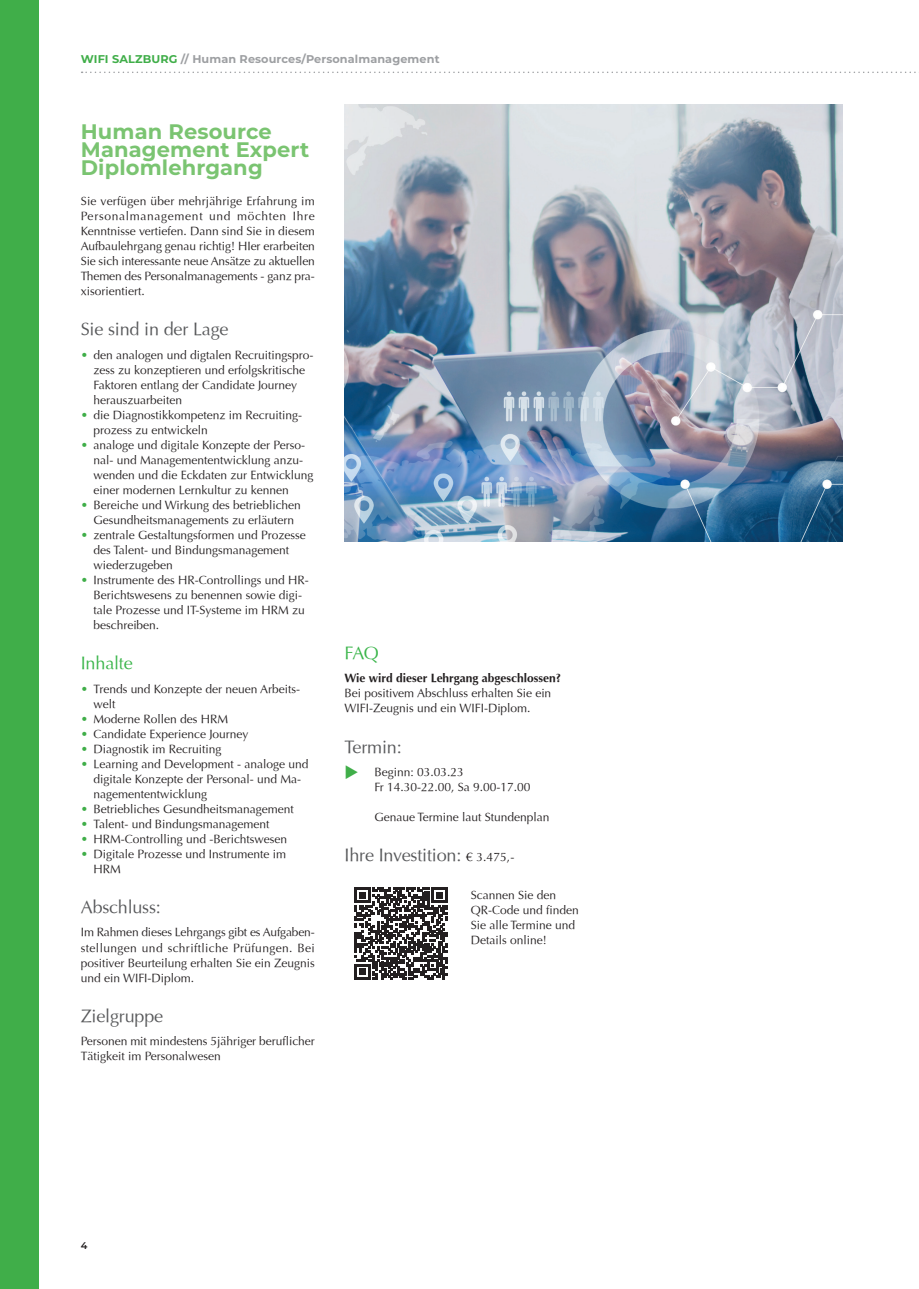
<style>
.page{position:relative;width:919px;height:1289px;background:#fff}
.page>*{position:absolute;margin:0;border:0;box-sizing:border-box;transform-origin:0 0}
.t1{font:700 21px/18px "Montserrat";letter-spacing:.005em;color:#7ac471}
.t2{font:18px "Optima";letter-spacing:-.01em;color:#57585a}
.t3{font:18px "Optima";letter-spacing:-.01em;color:#3ab54a}
.t4{font:12px/15px "Optima";color:#231f20}
.t5{font:700 12px "Optima";color:#231f20}
.t6{font:700 11.25px "Montserrat";letter-spacing:.01em;color:#9d9fa2}
.t7{font:600 9.75px "Montserrat";color:#231f20}
.s1{color:#40ae49}
.s2{font-size:12px;color:#231f20}
</style>
<div class="page">
<div style="left:0;top:0;width:38px;height:1288px;background:#40ae49"></div>
<svg style="left:82px;top:72px;width:834px;height:1px"></svg>
<svg style="left:354px;top:887px;width:93px;height:92px"></svg>
<img style="left:344px;top:104px;width:498px;height:437px">
<p class="t6" style="left:81px;top:51px;width:360px"><span class="s1">WIFI SALZBURG</span> // Human Resources/Personalmanagement</p>
<h1 class="t1" style="left:81px;top:121px;width:230px">Human Resource<br>Management Expert<br>Diplomlehrgang</h1>
<p class="t4" style="left:81px;top:193px;width:236px;text-align:justify">Sie verfügen über mehrjährige Erfahrung im Personalmanagement und möchten Ihre Kenntnisse vertiefen. Dann sind Sie in diesem Aufbaulehrgang genau richtig! HIer erarbeiten Sie sich interessante neue Ansätze zu aktuellen Themen des Personalmanagements - ganz pra&shy;xisorientiert.</p>
<h2 class="t2" style="left:81px;top:318px;width:149px">Sie sind in der Lage</h2>
<p class="t4" style="left:94px;top:347px;width:221px;text-indent:-13px"><span class="s1">•</span> den analogen und digtalen Recruitingspro&shy;zess zu konzeptieren und erfolgskritische Faktoren entlang der Candidate Journey herauszuarbeiten</p>
<p class="t4" style="left:94px;top:407px;width:210px;text-indent:-13px"><span class="s1">•</span> die Diagnostikkompetenz im Recruiting&shy;prozess zu entwickeln</p>
<p class="t4" style="left:94px;top:437px;width:221px;text-indent:-13px"><span class="s1">•</span> analoge und digitale Konzepte der Perso&shy;nal- und Managemententwicklung anzu&shy;wenden und die Eckdaten zur Entwicklung einer modernen Lernkultur zu kennen</p>
<p class="t4" style="left:81px;top:497px;width:221px;text-align:center"><span class="s1">•</span> Bereiche und Wirkung des betrieblichen<br>Gesundheitsmanagements zu erläutern</p>
<p class="t4" style="left:94px;top:527px;width:214px;text-indent:-13px"><span class="s1">•</span> zentrale Gestaltungsformen und Prozesse des Talent- und Bindungsmanagement wiederzugeben</p>
<p class="t4" style="left:94px;top:572px;width:216px;text-indent:-13px"><span class="s1">•</span> Instrumente des HR-Controllings und HR-Berichtswesens zu benennen sowie digi&shy;tale Prozesse und IT-Systeme im HRM zu beschreiben.</p>
<h2 class="t3" style="left:81px;top:652px;width:53px">Inhalte</h2>
<p class="t4" style="left:94px;top:681px;width:208px;text-indent:-13px"><span class="s1">•</span> Trends und Konzepte der neuen Arbeits&shy;welt</p>
<p class="t4" style="left:81px;top:711px;width:149px"><span class="s1">•</span> Moderne Rollen des HRM</p>
<p class="t4" style="left:81px;top:726px;width:169px"><span class="s1">•</span> Candidate Experience Journey</p>
<p class="t4" style="left:81px;top:741px;width:142px"><span class="s1">•</span> Diagnostik im Recruiting</p>
<p class="t4" style="left:94px;top:756px;width:216px;text-indent:-13px"><span class="s1">•</span> Learning and Development - analoge und digitale Konzepte der Personal- und Ma&shy;nagemententwicklung</p>
<p class="t4" style="left:81px;top:801px;width:214px"><span class="s1">•</span> Betriebliches Gesundheitsmanagement</p>
<p class="t4" style="left:81px;top:816px;width:190px"><span class="s1">•</span> Talent- und Bindungsmanagement</p>
<p class="t4" style="left:81px;top:831px;width:208px"><span class="s1">•</span> HRM-Controlling und -Berichtswesen</p>
<p class="t4" style="left:94px;top:846px;width:194px;text-indent:-13px"><span class="s1">•</span> Digitale Prozesse und Instrumente im<br>HRM</p>
<h2 class="t2" style="left:81px;top:896px;width:82px">Abschluss:</h2>
<p class="t4" style="left:81px;top:925px;width:235px;text-align:justify">Im Rahmen dieses Lehrgangs gibt es Aufgaben&shy;stellungen und schriftliche Prüfungen. Bei positiver Beurteilung erhalten Sie ein Zeugnis und ein WIFI-Diplom.</p>
<h2 class="t2" style="left:81px;top:1005px;width:84px">Zielgruppe</h2>
<p class="t4" style="left:81px;top:1033px;width:235px">Personen mit mindestens 5jähriger beruflicher<br>Tätigkeit im Personalwesen</p>
<h2 class="t3" style="left:344px;top:642px;width:36px">FAQ</h2>
<p class="t5" style="left:344px;top:671px;width:218px">Wie wird dieser Lehrgang abgeschlossen?</p>
<p class="t4" style="left:344px;top:686px;width:208px">Bei positivem Abschluss erhalten Sie ein<br>WIFI-Zeugnis und ein WIFI-Diplom.</p>
<h2 class="t2" style="left:344px;top:736px;width:59px">Termin:</h2>
<p class="t4" style="left:374px;top:764px;width:157px;text-indent:-30px"><span class="s1">◆</span> Beginn: 03.03.23<br>Fr 14.30-22.00, Sa 9.00-17.00</p>
<p class="t4" style="left:374px;top:809px;width:176px">Genaue Termine laut Stundenplan</p>
<h2 class="t2" style="left:344px;top:844px;width:171px">Ihre Investition: <span class="s2">€ 3.475,-</span></h2>
<p class="t4" style="left:470px;top:887px;width:109px">Scannen Sie den<br>QR-Code und finden<br>Sie alle Termine und<br>Details online!</p>
<p class="t7" style="left:81px;top:1238px;width:8px">4</p>
</div>
